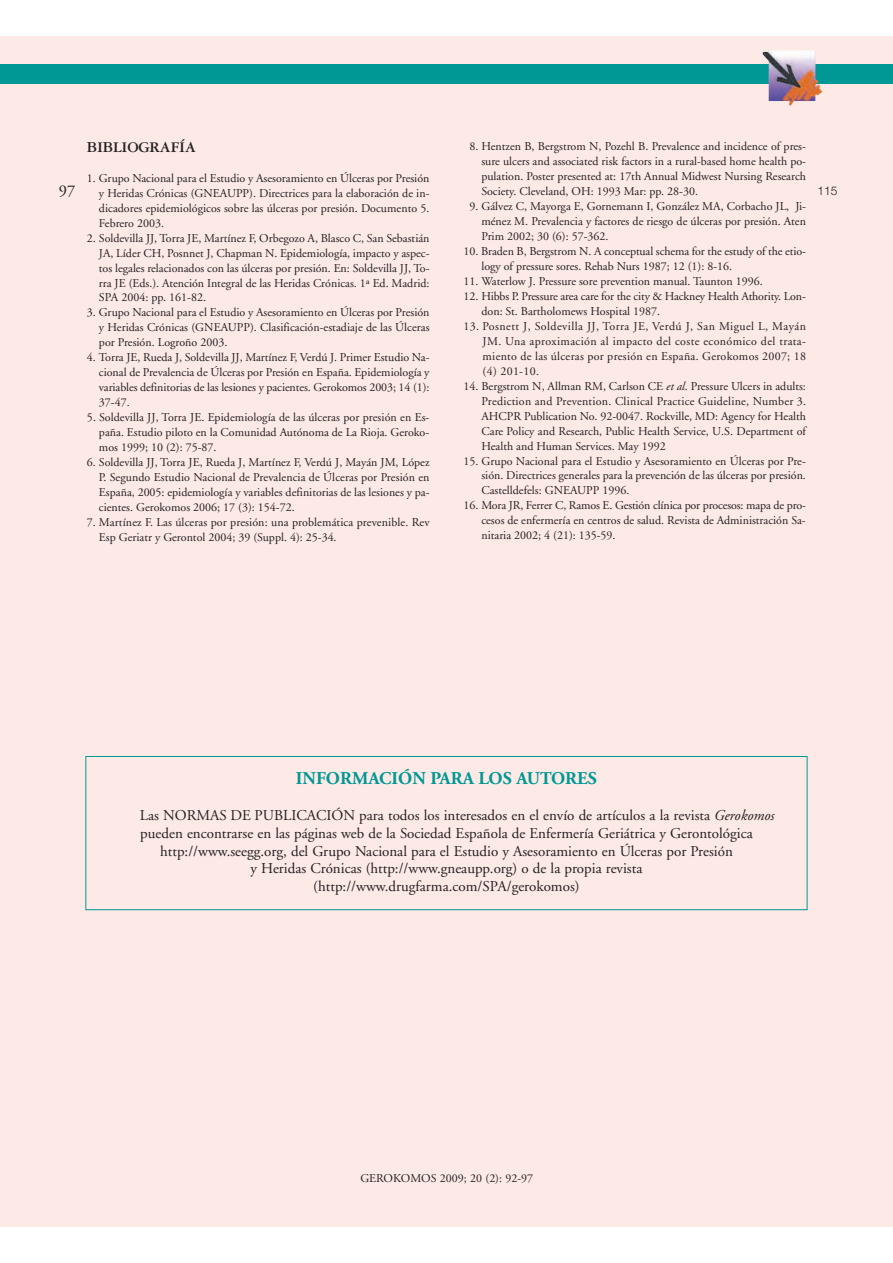
<style>
.page{position:relative;width:893px;height:1263px;background:#fff}
.page>*{position:absolute;margin:0;border:0;box-sizing:border-box;transform-origin:0 0}
.t1{font:700 18px "Adobe Garamond";color:#009894}
.t2{font:16.5px "Adobe Garamond";color:#231f20}
.t3{font:700 15.75px "Garamond Three";letter-spacing:-.02em;color:#231f20}
.t4{font:15px "Adobe Garamond";color:#231f20}
.t5{font:12px/15px "Adobe Garamond";color:#231f20;text-align:justify}
.t6{font:300 12px "Helvetica Neue";color:#231f20}
.s1{font-style:italic}
</style>
<div class="page">
<div style="left:1px;top:36px;width:891px;height:1191px;background:#fdeae7"></div>
<div style="left:1px;top:65px;width:891px;height:19px;background:#009894"></div>
<img style="left:762px;top:51px;width:60px;height:55px">
<hr style="left:0;top:36px;width:1px;height:1191px;background:#fdeae7">
<svg style="left:0;top:65px;width:1px;height:19px"></svg>
<div style="left:85px;top:756px;width:722px;height:154px;border:1px solid #009894"></div>
<h2 class="t2" style="left:59px;top:182px;width:18px">97</h2>
<h3 class="t3" style="left:87px;top:139px;width:111px">BIBLIOGRAFÍA</h3>
<p class="t5" style="left:99px;top:171px;width:332px;text-indent:-12px">1. Grupo Nacional para el Estudio y Asesoramiento en Úlceras por Presión y Heridas Crónicas (GNEAUPP). Directrices para la elaboración de in&shy;dicadores epidemiológicos sobre las úlceras por presión. Documento 5.<br>Febrero 2003.</p>
<p class="t5" style="left:99px;top:231px;width:332px;text-indent:-12px">2. Soldevilla JJ, Torra JE, Martínez F, Orbegozo A, Blasco C, San Sebastián JA, Líder CH, Posnnet J, Chapman N. Epidemiología, impacto y aspec&shy;tos legales relacionados con las úlceras por presión. En: Soldevilla JJ, To&shy;rra JE (Eds.). Atención Integral de las Heridas Crónicas. 1ª Ed. Madrid:<br>SPA 2004: pp. 161-82.</p>
<p class="t5" style="left:99px;top:306px;width:332px;text-indent:-12px">3. Grupo Nacional para el Estudio y Asesoramiento en Úlceras por Presión y Heridas Crónicas (GNEAUPP). Clasificación-estadiaje de las Úlceras por Presión. Logroño 2003.</p>
<p class="t5" style="left:99px;top:350px;width:332px;text-indent:-12px">4. Torra JE, Rueda J, Soldevilla JJ, Martínez F, Verdú J. Primer Estudio Na&shy;cional de Prevalencia de Úlceras por Presión en España. Epidemiología y variables definitorias de las lesiones y pacientes. Gerokomos 2003; 14 (1):<br>37-47.</p>
<p class="t5" style="left:99px;top:410px;width:332px;text-indent:-12px">5. Soldevilla JJ, Torra JE. Epidemiología de las úlceras por presión en Es&shy;paña. Estudio piloto en la Comunidad Autónoma de La Rioja. Geroko&shy;mos 1999; 10 (2): 75-87.</p>
<p class="t5" style="left:99px;top:455px;width:332px;text-indent:-12px">6. Soldevilla JJ, Torra JE, Rueda J, Martínez F, Verdú J, Mayán JM, López P. Segundo Estudio Nacional de Prevalencia de Úlceras por Presión en España, 2005: epidemiología y variables definitorias de las lesiones y pa&shy;cientes. Gerokomos 2006; 17 (3): 154-72.</p>
<p class="t5" style="left:99px;top:515px;width:332px;text-indent:-12px">7. Martínez F. Las úlceras por presión: una problemática prevenible. Rev<br>Esp Geriatr y Gerontol 2004; 39 (Suppl. 4): 25-34.</p>
<p class="t5" style="left:481px;top:139px;width:326px;text-indent:-12px">8. Hentzen B, Bergstrom N, Pozehl B. Prevalence and incidence of pres&shy;sure ulcers and associated risk factors in a rural-based home health po&shy;pulation. Poster presented at: 17th Annual Midwest Nursing Research Society. Cleveland, OH: 1993 Mar: pp. 28-30.</p>
<p class="t5" style="left:481px;top:199px;width:326px;text-indent:-12px">9. Gálvez C, Mayorga E, Gornemann I, González MA, Corbacho JL, Ji&shy;ménez M. Prevalencia y factores de riesgo de úlceras por presión. Aten Prim 2002; 30 (6): 57-362.</p>
<p class="t5" style="left:481px;top:244px;width:326px;text-indent:-18px">10. Braden B, Bergstrom N. A conceptual schema for the estudy of the etio&shy;logy of pressure sores. Rehab Nurs 1987; 12 (1): 8-16.</p>
<p class="t5" style="left:463px;top:274px;width:301px">11. Waterlow J. Pressure sore prevention manual. Taunton 1996.</p>
<p class="t5" style="left:481px;top:289px;width:326px;text-indent:-18px">12. Hibbs P. Pressure area care for the city &amp; Hackney Health Athority. Lon&shy;don: St. Bartholomews Hospital 1987.</p>
<p class="t5" style="left:482px;top:319px;width:325px;text-indent:-19px">13. Posnett J, Soldevilla JJ, Torra JE, Verdú J, San Miguel L, Mayán JM. Una aproximación al impacto del coste económico del trata&shy;miento de las úlceras por presión en España. Gerokomos 2007; 18 (4) 201-10.</p>
<p class="t5" style="left:481px;top:379px;width:326px;text-indent:-18px">14. Bergstrom N, Allman RM, Carlson CE <span class="s1">et al</span>. Pressure Ulcers in adults:<br>Prediction and Prevention. Clinical Practice Guideline, Number 3.<br>AHCPR Publication No. 92-0047. Rockville, MD: Agency for Health Care Policy and Research, Public Health Service, U.S. Department of Health and Human Services. May 1992</p>
<p class="t5" style="left:481px;top:454px;width:326px;text-indent:-18px">15. Grupo Nacional para el Estudio y Asesoramiento en Úlceras por Pre&shy;sión. Directrices generales para la prevención de las úlceras por presión.<br>Castelldefels: GNEAUPP 1996.</p>
<p class="t5" style="left:481px;top:499px;width:326px;text-indent:-18px">16. Mora JR, Ferrer C, Ramos E. Gestión clínica por procesos: mapa de pro&shy;cesos de enfermería en centros de salud. Revista de Administración Sa&shy;nitaria 2002; 4 (21): 135-59.</p>
<p class="t6" style="left:817px;top:184px;width:21px">115</p>
<h1 class="t1" style="left:296px;top:768px;width:302px">INFORMACIÓN PARA LOS AUTORES</h1>
<p class="t4" style="left:140px;top:807px;width:636px">Las NORMAS DE PUBLICACIÓN para todos los interesados en el envío de artículos a la revista <span class="s1">Gerokomos</span></p>
<p class="t4" style="left:140px;top:825px;width:614px">pueden encontrarse en las páginas web de la Sociedad Española de Enfermería Geriátrica y Gerontológica</p>
<p class="t4" style="left:160px;top:843px;width:574px">http://www.seegg.org, del Grupo Nacional para el Estudio y Asesoramiento en Úlceras por Presión</p>
<p class="t4" style="left:250px;top:861px;width:393px">y Heridas Crónicas (http://www.gneaupp.org) o de la propia revista</p>
<p class="t4" style="left:313px;top:879px;width:268px">(http://www.drugfarma.com/SPA/gerokomos)</p>
<p class="t5" style="left:360px;top:1172px;width:174px">GEROKOMOS 2009; 20 (2): 92-97</p>
</div>
